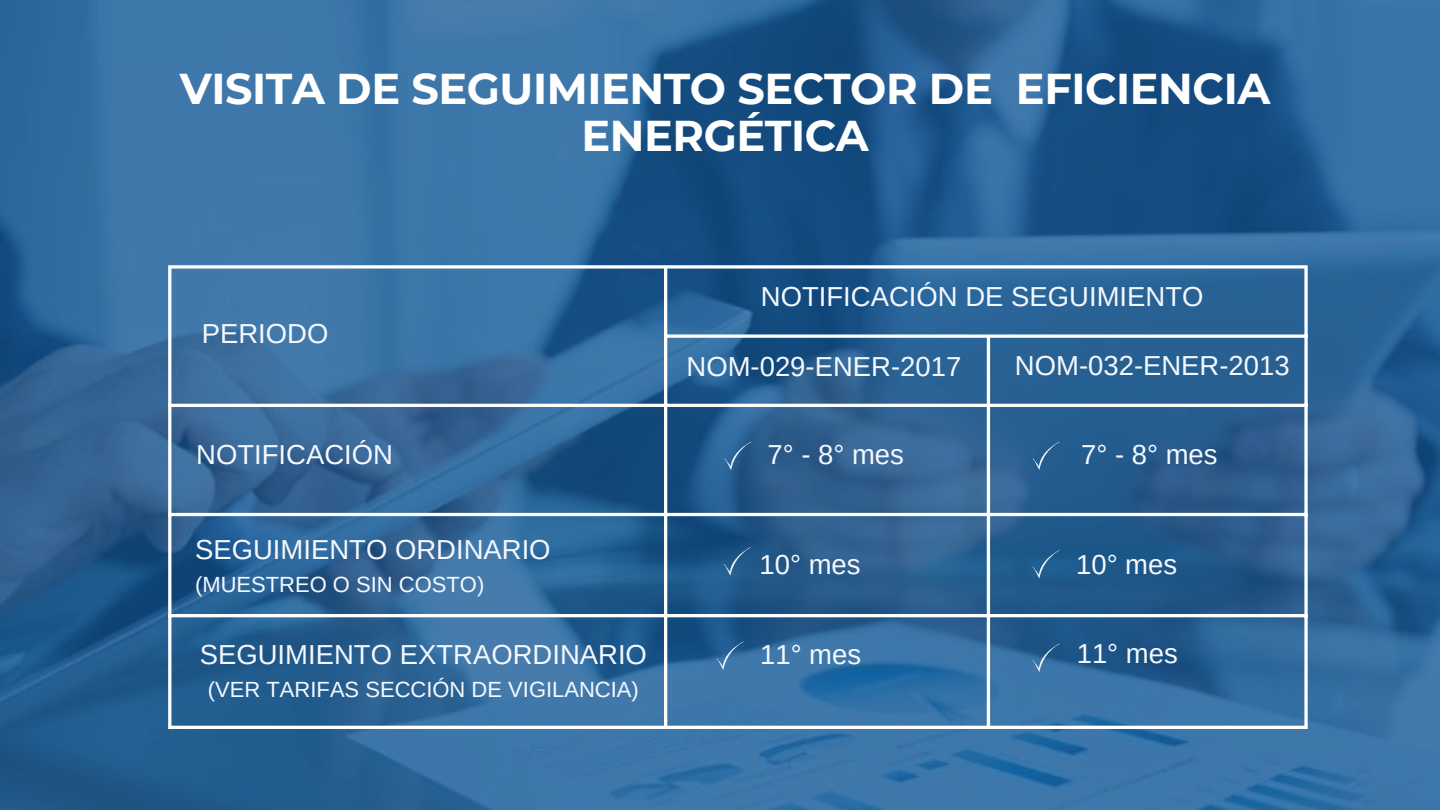
<style>
.page{position:relative;width:1440px;height:810px;background:#fff}
.page>*{position:absolute;margin:0;border:0;box-sizing:border-box;transform-origin:0 0}
.t1{font:700 43px/47.2px "Montserrat";letter-spacing:-.01em;color:#fff;text-align:center}
.t2{font:27.5px "Arimo";color:#f4f8ff}
.t3{font:22px "Arimo";color:#f4f8ff}
</style>
<div class="page">
<img style="left:0;top:0;width:1440px;height:810px">
<hr style="left:168px;top:269px;width:3px;height:457px;background:#fff">
<hr style="left:664px;top:269px;width:3px;height:457px;background:#fff">
<hr style="left:987px;top:338px;width:3px;height:388px;background:#fff">
<svg style="left:1304px;top:269px;width:4px;height:457px"></svg>
<svg style="left:168px;top:265px;width:1140px;height:4px"></svg>
<svg style="left:667px;top:334px;width:641px;height:4px"></svg>
<hr style="left:168px;top:404px;width:1140px;height:3px;background:#fff">
<hr style="left:168px;top:513px;width:1140px;height:3px;background:#fff">
<hr style="left:168px;top:614px;width:1140px;height:3px;background:#fff">
<hr style="left:168px;top:726px;width:1140px;height:3px;background:#fff">
<svg style="left:724px;top:442px;width:27px;height:28px"></svg>
<svg style="left:1033px;top:643px;width:27px;height:29px"></svg>
<svg style="left:717px;top:641px;width:27px;height:29px"></svg>
<svg style="left:724px;top:547px;width:27px;height:28px"></svg>
<svg style="left:1033px;top:550px;width:27px;height:28px"></svg>
<svg style="left:1033px;top:442px;width:27px;height:28px"></svg>
<p class="t1" style="left:180px;top:65px;width:1092px">VISITA DE SEGUIMIENTO SECTOR DE EFICIENCIA<br>ENERGÉTICA</p>
<h3 class="t2" style="left:202px;top:318px;width:128px">PERIODO</h3>
<h1 class="t2" style="left:761px;top:281px;width:444px">NOTIFICACIÓN DE SEGUIMIENTO</h1>
<p class="t2" style="left:687px;top:351px;width:276px">NOM-029-ENER-2017</p>
<h3 class="t2" style="left:1015px;top:350px;width:276px">NOM-032-ENER-2013</h3>
<h2 class="t2" style="left:196px;top:439px;width:198px">NOTIFICACIÓN</h2>
<h2 class="t2" style="left:768px;top:439px;width:138px">7° - 8° mes</h2>
<h3 class="t2" style="left:1081px;top:439px;width:138px">7° - 8° mes</h3>
<p class="t2" style="left:195px;top:534px;width:357px">SEGUIMIENTO ORDINARIO</p>
<p class="t3" style="left:195px;top:572px;width:291px">(MUESTREO O SIN COSTO)</p>
<h3 class="t2" style="left:760px;top:550px;width:103px">10° mes</h3>
<p class="t2" style="left:1076px;top:550px;width:103px">10° mes</p>
<p class="t2" style="left:200px;top:639px;width:449px">SEGUIMIENTO EXTRAORDINARIO</p>
<h2 class="t3" style="left:208px;top:677px;width:432px">(VER TARIFAS SECCIÓN DE VIGILANCIA)</h2>
<p class="t2" style="left:760px;top:639px;width:103px">11° mes</p>
<p class="t2" style="left:1077px;top:638px;width:103px">11° mes</p>
</div>
